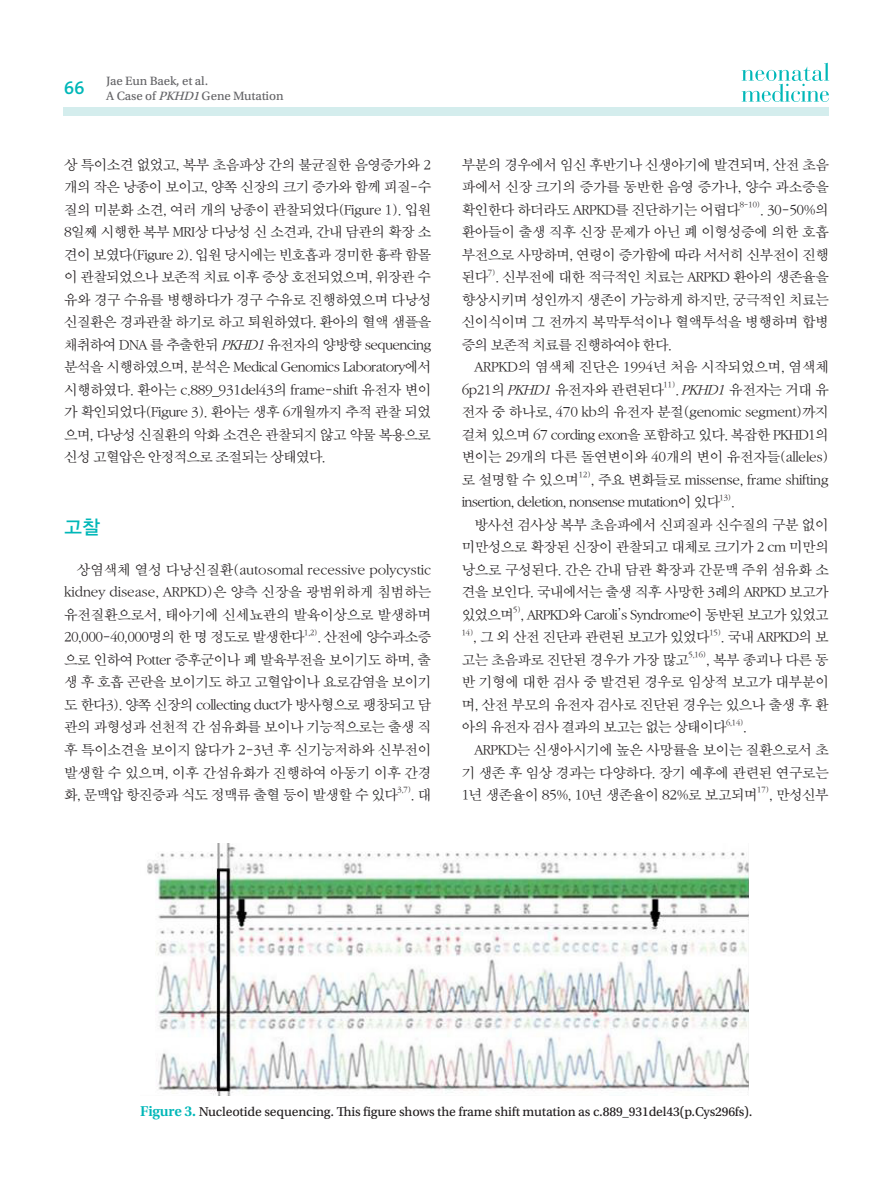
<style>
.page{position:relative;width:893px;height:1191px;background:#fff}
.page>*{position:absolute;margin:0;border:0;box-sizing:border-box;transform-origin:0 0}
.서론{font:19.5px "YDIYGO130 KS Cpc EUC H";color:#00b7b8}
.t1{font:600 18px "The Mix";color:#00b7b8}
.바탕글{font:14.25px/22.5px "SMSS Myung Jo 10 Std";letter-spacing:-.08em;color:#231f20;text-align:justify}
.Fig{font:13.5px "Utopia Std Capt";letter-spacing:-.01em;color:#231f20}
.t2{font:12.75px "Utopia Std Capt";letter-spacing:-.01em;color:#636366}
.바탕글-2{font:8.25px "SMSS Myung Jo 10 Std";letter-spacing:-.085em;color:#231f20}
.s1{font-style:italic}
.s2{font-family:"Utopia Std";font-weight:600;font-size:15px;color:#00b7b8}
</style>
<div class="page">
<div style="left:64px;top:107px;width:765px;height:9px;background:#d4eded"></div>
<svg style="left:742px;top:63px;width:87px;height:39px"></svg>
<img style="left:147px;top:843px;width:602px;height:252px">
<p class="t1" style="left:64px;top:73px;width:22px">66</p>
<p class="t2" style="left:106px;top:74px;width:103px">Jae Eun Baek, et al.</p>
<p class="t2" style="left:106px;top:89px;width:179px">A Case of <span class="s1">PKHD1</span>Gene Mutation</p>
<p class="바탕글" style="left:64px;top:154px;width:369px">상 특이소견 없었고, 복부 초음파상 간의 불균질한 음영증가와 2 개의 작은 낭종이 보이고, 양쪽 신장의 크기 증가와 함께 피질-수 질의 미분화 소견, 여러 개의 낭종이 관찰되었다(Figure 1). 입원 8일째 시행한 복부 MRI상 다낭성 신 소견과, 간내 담관의 확장 소 견이 보였다(Figure 2). 입원 당시에는 빈호흡과 경미한 흉곽 함몰 이 관찰되었으나 보존적 치료 이후 증상 호전되었으며, 위장관 수 유와 경구 수유를 병행하다가 경구 수유로 진행하였으며 다낭성 신질환은 경과관찰 하기로 하고 퇴원하였다. 환아의 혈액 샘플을 채취하여 DNA 를 추출한뒤 <span class="s1">PKHD1</span>유전자의 양방향 sequencing 분석을 시행하였으며, 분석은 Medical Genomics Laboratory에서 시행하였다. 환아는 c.889_931del43의 frame-shift 유전자 변이 가 확인되었다(Figure 3). 환아는 생후 6개월까지 추적 관찰 되었 으며, 다낭성 신질환의 악화 소견은 관찰되지 않고 약물 복용으로 신성 고혈압은 안정적으로 조절되는 상태였다.</p>
<p class="서론" style="left:64px;top:517px;width:38px">고찰</p>
<p class="바탕글" style="left:64px;top:559px;width:369px;text-indent:13px">상염색체 열성 다낭신질환(autosomal recessive polycystic kidney disease, ARPKD)은 양측 신장을 광범위하게 침범하는 유전질환으로서, 태아기에 신세뇨관의 발육이상으로 발생하며 20,000-40,000명의 한 명 정도로 발생한다</p>
<p class="바탕글-2" style="left:304px;top:628px;width:15px">1,2)</p>
<p class="바탕글" style="left:64px;top:626px;width:369px;text-indent:253px">. 산전에 양수과소증 으로 인하여 Potter 증후군이나 폐 발육부전을 보이기도 하며, 출 생 후 호흡 곤란을 보이기도 하고 고혈압이나 요로감염을 보이기 도 한다3). 양쪽 신장의 collecting duct가 방사형으로 팽창되고 담 관의 과형성과 선천적 간 섬유화를 보이나 기능적으로는 출생 직 후 특이소견을 보이지 않다가 2-3년 후 신기능저하와 신부전이 발생할 수 있으며, 이후 간섬유화가 진행하여 아동기 이후 간경 화, 문맥압 항진증과 식도 정맥류 출혈 등이 발생할 수 있다</p>
<p class="바탕글-2" style="left:397px;top:786px;width:16px">3,7)</p>
<p class="바탕글" style="left:411px;top:784px;width:22px">. 대</p>
<p class="바탕글" style="left:461px;top:154px;width:369px">부분의 경우에서 임신 후반기나 신생아기에 발견되며, 산전 초음 파에서 신장 크기의 증가를 동반한 음영 증가나, 양수 과소증을 확인한다 하더라도 ARPKD를 진단하기는 어렵다</p>
<p class="바탕글-2" style="left:739px;top:201px;width:23px">8-10)</p>
<p class="바탕글" style="left:461px;top:199px;width:369px;text-indent:299px">. 30-50%의 환아들이 출생 직후 신장 문제가 아닌 폐 이형성증에 의한 호흡 부전으로 사망하며, 연령이 증가함에 따라 서서히 신부전이 진행 된다 . 신부전에 대한 적극적인 치료는 ARPKD 환아의 생존율을</p>
<p class="바탕글-2" style="left:488px;top:268px;width:10px">7)</p>
<p class="바탕글" style="left:461px;top:289px;width:369px">향상시키며 성인까지 생존이 가능하게 하지만, 궁극적인 치료는 신이식이며 그 전까지 복막투석이나 혈액투석을 병행하며 합병 증의 보존적 치료를 진행하여야 한다.</p>
<p class="바탕글" style="left:461px;top:356px;width:369px;text-indent:13px">ARPKD의 염색체 진단은 1994년 처음 시작되었으며, 염색체<br>6p21의 <span class="s1">PKHD1</span>유전자와 관련된다</p>
<p class="바탕글-2" style="left:663px;top:381px;width:14px">11)</p>
<p class="바탕글" style="left:461px;top:379px;width:369px;text-indent:214px">. <span class="s1">PKHD1</span>유전자는 거대 유 전자 중 하나로, 470 kb의 유전자 분절(genomic segment)까지 걸쳐 있으며 67 cording exon을 포함하고 있다. 복잡한 PKHD1의 변이는 29개의 다른 돌연변이와 40개의 변이 유전자들(alleles) 로 설명할 수 있으며</p>
<p class="바탕글-2" style="left:578px;top:471px;width:14px">12)</p>
<p class="바탕글" style="left:461px;top:469px;width:369px;text-indent:129px">, 주요 변화들로 missense, frame shifting insertion, deletion, nonsense mutation이 있다</p>
<p class="바탕글-2" style="left:719px;top:493px;width:14px">13)</p>
<p class="바탕글" style="left:731px;top:491px;width:6px">.</p>
<p class="바탕글" style="left:461px;top:514px;width:369px;text-indent:13px">방사선 검사상 복부 초음파에서 신피질과 신수질의 구분 없이 미만성으로 확장된 신장이 관찰되고 대체로 크기가 2 cm 미만의 낭으로 구성된다. 간은 간내 담관 확장과 간문맥 주위 섬유화 소 견을 보인다. 국내에서는 출생 직후 사망한 3례의 ARPKD 보고가 있었으며 , ARPKD와 Caroli’s Syndrome이 동반된 보고가 있었고</p>
<p class="바탕글-2" style="left:513px;top:606px;width:10px">5)</p>
<p class="바탕글-2" style="left:461px;top:628px;width:14px">14)</p>
<p class="바탕글" style="left:473px;top:626px;width:239px">, 그 외 산전 진단과 관련된 보고가 있었다</p>
<p class="바탕글-2" style="left:709px;top:628px;width:14px">15)</p>
<p class="바탕글" style="left:721px;top:626px;width:110px">. 국내 ARPKD의 보</p>
<p class="바탕글" style="left:461px;top:649px;width:229px">고는 초음파로 진단된 경우가 가장 많고</p>
<p class="바탕글-2" style="left:688px;top:651px;width:20px">5,16)</p>
<p class="바탕글" style="left:461px;top:649px;width:369px;text-indent:245px">, 복부 종괴나 다른 동 반 기형에 대한 검사 중 발견된 경우로 임상적 보고가 대부분이 며, 산전 부모의 유전자 검사로 진단된 경우는 있으나 출생 후 환 아의 유전자 검사 결과의 보고는 없는 상태이다</p>
<p class="바탕글-2" style="left:726px;top:718px;width:20px">6,14)</p>
<p class="바탕글" style="left:743px;top:716px;width:6px">.</p>
<p class="바탕글" style="left:461px;top:739px;width:369px;text-indent:13px">ARPKD는 신생아시기에 높은 사망률을 보이는 질환으로서 초 기 생존 후 임상 경과는 다양하다. 장기 예후에 관련된 연구로는 1년 생존율이 85%, 10년 생존율이 82%로 보고되며</p>
<p class="바탕글-2" style="left:757px;top:786px;width:14px">17)</p>
<p class="바탕글" style="left:769px;top:784px;width:62px">, 만성신부</p>
<p class="Fig" style="left:140px;top:1104px;width:614px"><span class="s2">Figure 3.</span> Nucleotide sequencing. This figure shows the frame shift mutation as c.889_931del43(p.Cys296fs).</p>
</div>
